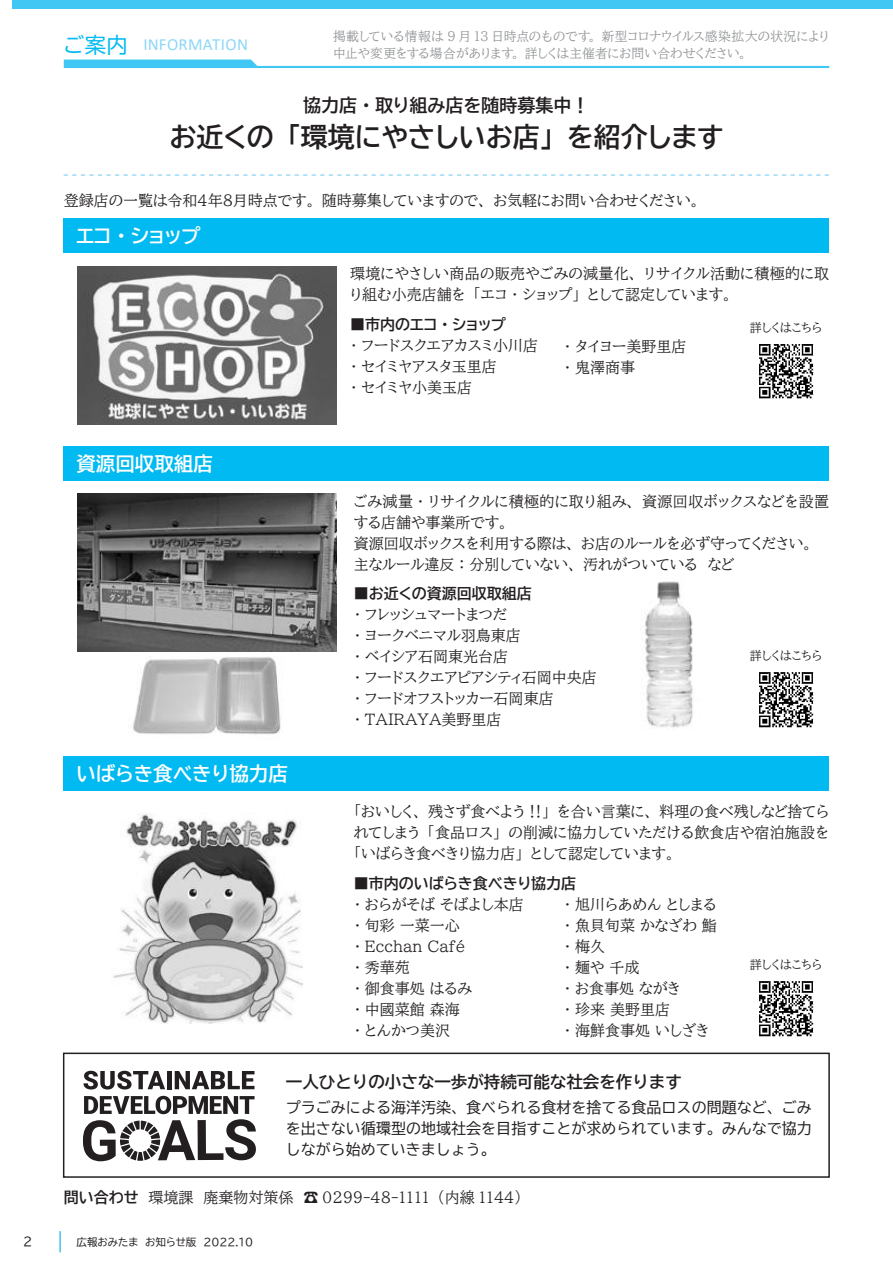
<style>
.page{position:relative;width:893px;height:1263px;background:#fff}
.page>*{position:absolute;margin:0;border:0;box-sizing:border-box;transform-origin:0 0}
.t1{font:27px "BIZ UDP Gothic Bold";color:#231f20}
.t2{font:19.5px "BIZ UDP Gothic Bold";color:#fff}
.t3{font:18px "BIZ UDP Gothic Bold";color:#231f20}
.t4{font:16.95px "Calibri";letter-spacing:.015em;color:#8dd7f7}
.t5{font:16.5px "BIZ UD Gothic Bold";color:#231f20}
.t6{font:15px/21px "BIZ UDP Mincho Medium";color:#231f20}
.t7{font:15px/21px "BIZ UD Gothic";color:#231f20;text-align:justify}
.t8{font:15px/21px "BIZ UDP Mincho Medium";letter-spacing:.02em;color:#231f20}
.t9{font:15px "BIZ UDP Gothic Bold";color:#231f20}
.t10{font:12.75px/17px "BIZ UDP Mincho Medium";letter-spacing:.01em;color:#939598}
.t11{font:12px "BIZ UDP Mincho Medium";color:#231f20}
.t12{font:12px "BIZ UDP Gothic";color:#231f20}
.t13{font:10.5px "BIZ UDP Gothic";color:#231f20}
.s1{font-family:"BIZ UDP Gothic";font-size:21.3px;color:#00baf1}
.s2{font-family:"BIZ UDP Gothic Bold"}
</style>
<div class="page">
<svg style="left:64px;top:60px;width:765px;height:8px"></svg>
<div style="left:13px;top:0;width:880px;height:9px;background:#40c7f4"></div>
<svg style="left:60px;top:1231px;width:1px;height:21px"></svg>
<svg style="left:64px;top:174px;width:765px;height:2px"></svg>
<div style="left:64px;top:219px;width:765px;height:34px;background:#00baf1"></div>
<div style="left:64px;top:446px;width:765px;height:34px;background:#00baf1"></div>
<div style="left:64px;top:757px;width:765px;height:34px;background:#00baf1"></div>
<img style="left:77px;top:266px;width:260px;height:158px">
<img style="left:77px;top:493px;width:260px;height:158px">
<img style="left:113px;top:814px;width:189px;height:210px">
<div style="left:63px;top:1052px;width:767px;height:126px;border:2px solid #231f20"></div>
<img style="left:640px;top:581px;width:53px;height:148px">
<img style="left:130px;top:657px;width:151px;height:78px">
<img style="left:759px;top:344px;width:55px;height:55px">
<img style="left:759px;top:981px;width:55px;height:56px">
<img style="left:759px;top:672px;width:55px;height:56px">
<svg style="left:83px;top:1071px;width:82px;height:18px"></svg>
<hr style="left:167px;top:1071px;width:4px;height:18px;background:#231f20">
<svg style="left:175px;top:1071px;width:80px;height:18px"></svg>
<svg style="left:83px;top:1096px;width:173px;height:65px"></svg>
<p class="t10" style="left:333px;top:28px;width:498px">掲載している情報は 9 月 13 日時点のものです。新型コロナウイルス感染拡大の状況により中止や変更をする場合があります。詳しくは主催者にお問い合わせください。</p>
<p class="t3" style="left:303px;top:96px;width:288px">協力店・取り組み店を随時募集中！</p>
<h1 class="t1" style="left:169px;top:123px;width:556px">お近くの「環境にやさしいお店」を紹介します</h1>
<p class="t4" style="left:64px;top:33px;width:186px"><span class="s1">ご案内</span> INFORMATION</p>
<p class="t6" style="left:64px;top:190px;width:637px">登録店の一覧は令和４年８月時点です。随時募集していますので、お気軽にお問い合わせください。</p>
<h2 class="t2" style="left:76px;top:226px;width:126px">エコ・ショップ</h2>
<h2 class="t2" style="left:76px;top:453px;width:138px">資源回収取組店</h2>
<h2 class="t2" style="left:76px;top:764px;width:213px">いばらき食べきり協力店</h2>
<p class="t8" style="left:350px;top:263px;width:480px">環境にやさしい商品の販売やごみの減量化、リサイクル活動に積極的に取り組む小売店舗を「エコ・ショップ」として認定しています。</p>
<p class="t9" style="left:350px;top:317px;width:157px">■市内のエコ・ショップ</p>
<p class="t6" style="left:350px;top:335px;width:189px">・フードスクエアカスミ小川店・セイミヤアスタ玉里店<br>・セイミヤ小美玉店</p>
<p class="t11" style="left:750px;top:321px;width:74px">詳しくはこちら</p>
<p class="t6" style="left:564px;top:336px;width:124px">・タイヨー美野里店・鬼澤商事</p>
<p class="t6" style="left:354px;top:490px;width:477px">ごみ減量・リサイクルに積極的に取り組み、資源回収ボックスなどを設置する店舗や事業所です。<br>資源回収ボックスを利用する際は、お店のルールを必ず守ってください。主なルール違反：分別していない、汚れがついている　など</p>
<p class="t9" style="left:354px;top:586px;width:180px">■お近くの資源回収取組店</p>
<p class="t6" style="left:354px;top:604px;width:245px">・フレッシュマートまつだ<br>・ヨークベニマル羽鳥東店<br>・ベイシア石岡東光台店<br>・フードスクエアピアシティ石岡中央店・フードオフストッカー石岡東店<br>・ＴＡＩＲＡＹＡ美野里店</p>
<p class="t11" style="left:750px;top:649px;width:74px">詳しくはこちら</p>
<p class="t6" style="left:354px;top:801px;width:477px;text-align:justify">「おいしく、残さず食べよう ‼」を合い言葉に、料理の食べ残しなど捨てられてしまう「食品ロス」の削減に協力していただける飲食店や宿泊施設を「いばらき食べきり協力店」として認定しています。</p>
<p class="t9" style="left:354px;top:875px;width:224px">■市内のいばらき食べきり協力店</p>
<p class="t6" style="left:354px;top:893px;width:171px">・おらがそば そばよし本店・旬彩 一菜一心<br>・ Ecchan Café<br>・秀華苑<br>・御食事処 はるみ<br>・中國菜館 森海<br>・とんかつ美沢</p>
<p class="t6" style="left:564px;top:894px;width:164px">・旭川らあめん としまる・魚貝旬菜 かなざわ 鮨　・梅久<br>・麺や 千成<br>・お食事処 ながき<br>・珍来 美野里店<br>・海鮮食事処 いしざき</p>
<p class="t11" style="left:750px;top:959px;width:74px">詳しくはこちら</p>
<p class="t5" style="left:286px;top:1073px;width:398px">一人ひとりの小さな一歩が持続可能な社会を作ります</p>
<p class="t7" style="left:286px;top:1097px;width:527px">プラごみによる海洋汚染、食べられる食材を捨てる食品ロスの問題など、ごみを出さない循環型の地域社会を目指すことが求められています。みんなで協力しながら始めていきましょう。</p>
<p class="t6" style="left:64px;top:1187px;width:460px"><span class="s2">問い合わせ</span>　環境課　廃棄物対策係　☎ 0299-48-1111 （内線 1144）</p>
<p class="t12" style="left:23px;top:1236px;width:11px">2</p>
<p class="t13" style="left:77px;top:1236px;width:178px">広報おみたま　お知らせ版　2022.10</p>
</div>
